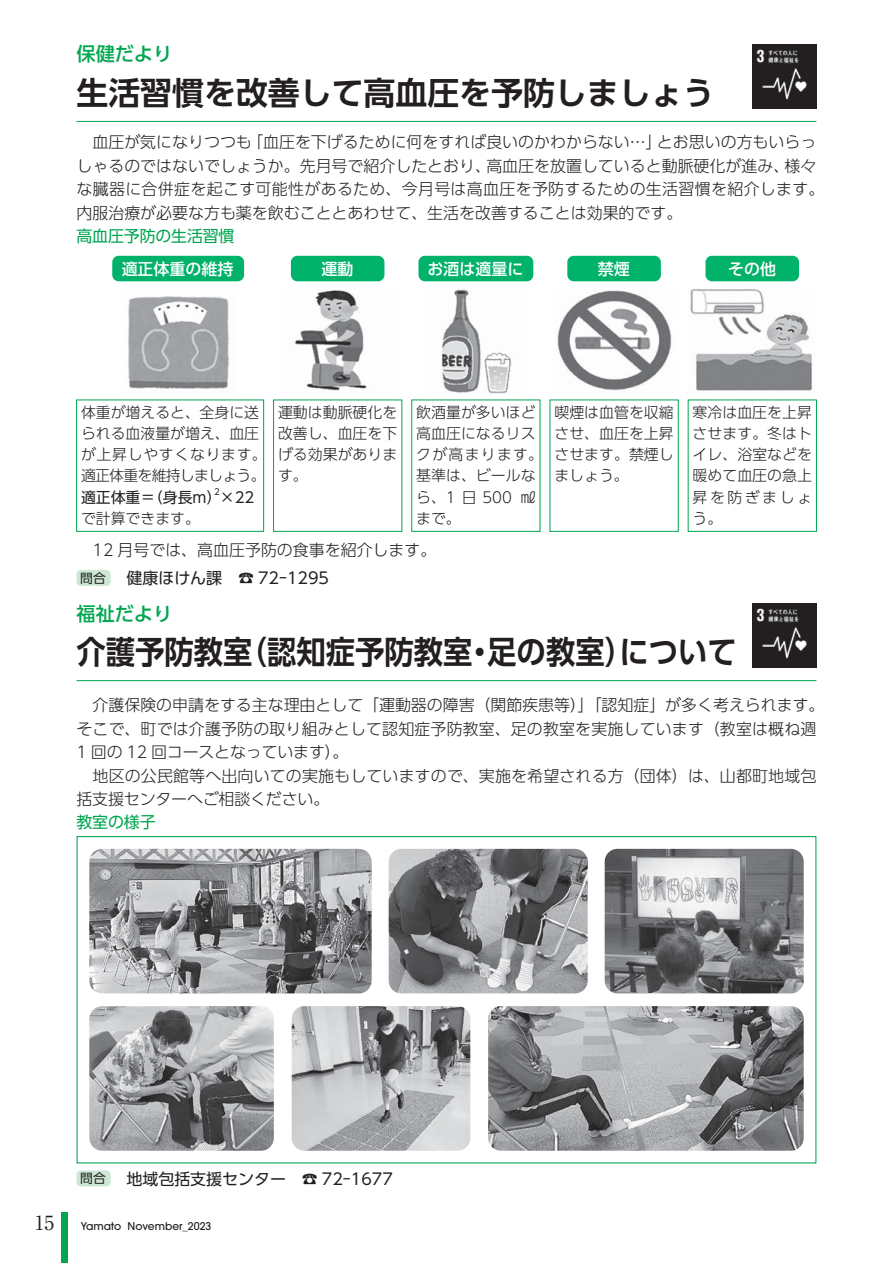
<style>
.page{position:relative;width:893px;height:1263px;background:#fff}
.page>*{position:absolute;margin:0;border:0;box-sizing:border-box;transform-origin:0 0}
.t1{font:31.95px "UD Shin Go Pr 6 De Bold 90 pv RKSJ H";color:#231f20;scale:.92 1}
.t2{font:31.95px "UD Shin Go Pr 6 De Bold 90 pv RKSJ H";color:#231f20}
.t3{font:19.5px "Ryumin Pr 6 Regular 90 pv RKSJ H";color:#231f20}
.t4{font:19.2px "UD Shin Go Pr 6 Medium 90 pv RKSJ H";color:#00a650}
.t5{font:15.9px/23.4px "UD Shin Go Pr 6 Light 90 pv RKSJ H";color:#231f20}
.t6{font:15.9px "UD Shin Go Pr 6 Regular 90 pv RKSJ H";color:#231f20}
.t7{font:15.9px "UD Shin Go Pr 6 Medium 90 pv RKSJ H";color:#fff}
.t8{font:15.9px "UD Shin Go Pr 6 Regular 90 pv RKSJ H";letter-spacing:-.01em;color:#00a650}
.t9{font:14.85px/21.3px "UD Shin Go Pr 6 Light 90 pv RKSJ H";letter-spacing:.005em;color:#231f20;text-align:justify}
.t10{font:14.85px "UD Shin Go Pr 6 Regular 90 pv RKSJ H";color:#231f20}
.t11{font:500 10.65px "ITC Avant Garde Pro";color:#231f20}
.t12{font:8.7px "UD Shin Go Pr 6 Regular 90 pv RKSJ H";color:#231f20}
.s1{font-size:12.75px}
</style>
<div class="page">
<hr style="left:77px;top:121px;width:739px;height:1px;background:#00a650">
<hr style="left:77px;top:680px;width:739px;height:1px;background:#00a650">
<div style="left:77px;top:570px;width:34px;height:16px;background:#cce7d3;border-radius:4px"></div>
<div style="left:77px;top:1170px;width:34px;height:16px;background:#cce7d3;border-radius:4px"></div>
<img style="left:753px;top:45px;width:63px;height:63px">
<img style="left:753px;top:604px;width:63px;height:64px">
<div style="left:112px;top:256px;width:132px;height:25px;background:#00b26a;border-radius:6px"></div>
<div style="left:291px;top:256px;width:93px;height:25px;background:#00b26a;border-radius:6px"></div>
<div style="left:418px;top:256px;width:115px;height:25px;background:#00b26a;border-radius:6px"></div>
<div style="left:567px;top:256px;width:94px;height:25px;background:#00b26a;border-radius:6px"></div>
<div style="left:705px;top:256px;width:94px;height:25px;background:#00b26a;border-radius:6px"></div>
<div style="left:76px;top:400px;width:188px;height:131px;border:1px solid #00a650"></div>
<img style="left:127px;top:296px;width:103px;height:93px">
<img style="left:295px;top:290px;width:72px;height:101px">
<img style="left:441px;top:289px;width:71px;height:104px">
<img style="left:557px;top:290px;width:115px;height:101px">
<img style="left:690px;top:289px;width:123px;height:102px">
<img style="left:488px;top:1006px;width:316px;height:145px;border-radius:13px">
<img style="left:89px;top:1006px;width:185px;height:145px;border-radius:13px">
<img style="left:292px;top:1006px;width:178px;height:145px;border-radius:13px">
<img style="left:605px;top:849px;width:199px;height:144px;border-radius:13px">
<img style="left:389px;top:849px;width:199px;height:144px;border-radius:13px">
<img style="left:89px;top:849px;width:283px;height:144px;border-radius:13px">
<div style="left:62px;top:1212px;width:6px;height:51px;background:#00a650"></div>
<p class="t4" style="left:77px;top:47px;width:97px">保健だより</p>
<h1 class="t2" style="left:77px;top:81px;width:639px">生活習慣を改善して高血圧を予防しましょう</h1>
<p class="t5" style="left:77px;top:133px;width:749px">　血圧が気になりつつも「血圧を下げるために何をすれば良いのかわからない…」とお思いの方もいらっしゃるのではないでしょうか。先月号で紹介したとおり、高血圧を放置していると動脈硬化が進み、様々な臓器に合併症を起こす可能性があるため、今月号は高血圧を予防するための生活習慣を紹介します。内服治療が必要な方も薬を飲むこととあわせて、生活を改善することは効果的です。</p>
<p class="t8" style="left:77px;top:230px;width:160px">高血圧予防の生活習慣</p>
<p class="t7" style="left:122px;top:263px;width:113px">適正体重の維持</p>
<p class="t7" style="left:321px;top:263px;width:33px">運動</p>
<p class="t7" style="left:428px;top:263px;width:97px">お酒は適量に</p>
<p class="t7" style="left:598px;top:263px;width:33px">禁煙</p>
<p class="t7" style="left:728px;top:263px;width:49px">その他</p>
<p class="t9" style="left:278px;top:403px;width:121px">運動は動脈硬化を改善し、血圧を下げる効果があります。</p>
<p class="t9" style="left:416px;top:403px;width:128px;text-align:left">飲酒量が多いほど高血圧になるリスクが高まります。基準は、ビールなら、1 日 500 ㎖まで。</p>
<p class="t9" style="left:554px;top:403px;width:121px">喫煙は血管を収縮させ、血圧を上昇させます。禁煙しましょう。</p>
<p class="t9" style="left:693px;top:403px;width:121px">寒冷は血圧を上昇させます。冬はトイレ、浴室などを暖めて血圧の急上昇を防ぎましょう。</p>
<p class="t5" style="left:77px;top:541px;width:361px">　12 月号では、高血圧予防の食事を紹介します。</p>
<p class="t9" style="left:81px;top:403px;width:187px;text-align:left">体重が増えると、全身に送られる血液量が増え、血圧が上昇しやすくなります。適正体重を維持しましょう。</p>
<p class="t10" style="left:81px;top:491px;width:175px">適正体重＝（身長m）×22</p>
<p class="t12" style="left:214px;top:489px;width:7px">2</p>
<p class="t9" style="left:81px;top:510px;width:121px">で計算できます。</p>
<p class="t6" style="left:80px;top:572px;width:250px"><span class="s1">問合</span>　健康ほけん課　☎ 72-1295</p>
<p class="t4" style="left:77px;top:606px;width:97px">福祉だより</p>
<h1 class="t1" style="left:77px;top:640px;width:719px">介護予防教室（認知症予防教室・足の教室）について</h1>
<p class="t5" style="left:77px;top:696px;width:749px">　介護保険の申請をする主な理由として「運動器の障害（関節疾患等）」「認知症」が多く考えられます。そこで、町では介護予防の取り組みとして認知症予防教室、足の教室を実施しています（教室は概ね週1 回の 12 回コースとなっています）。<br>　地区の公民館等へ出向いての実施もしていますので、実施を希望される方（団体）は、山都町地域包括支援センターへご相談ください。</p>
<p class="t8" style="left:77px;top:816px;width:81px">教室の様子</p>
<p class="t6" style="left:80px;top:1172px;width:314px"><span class="s1">問合</span>　地域包括支援センター　☎ 72-1677</p>
<p class="t3" style="left:35px;top:1215px;width:21px">15</p>
<p class="t11" style="left:81px;top:1220px;width:132px">Yamato November_2023</p>
</div>
